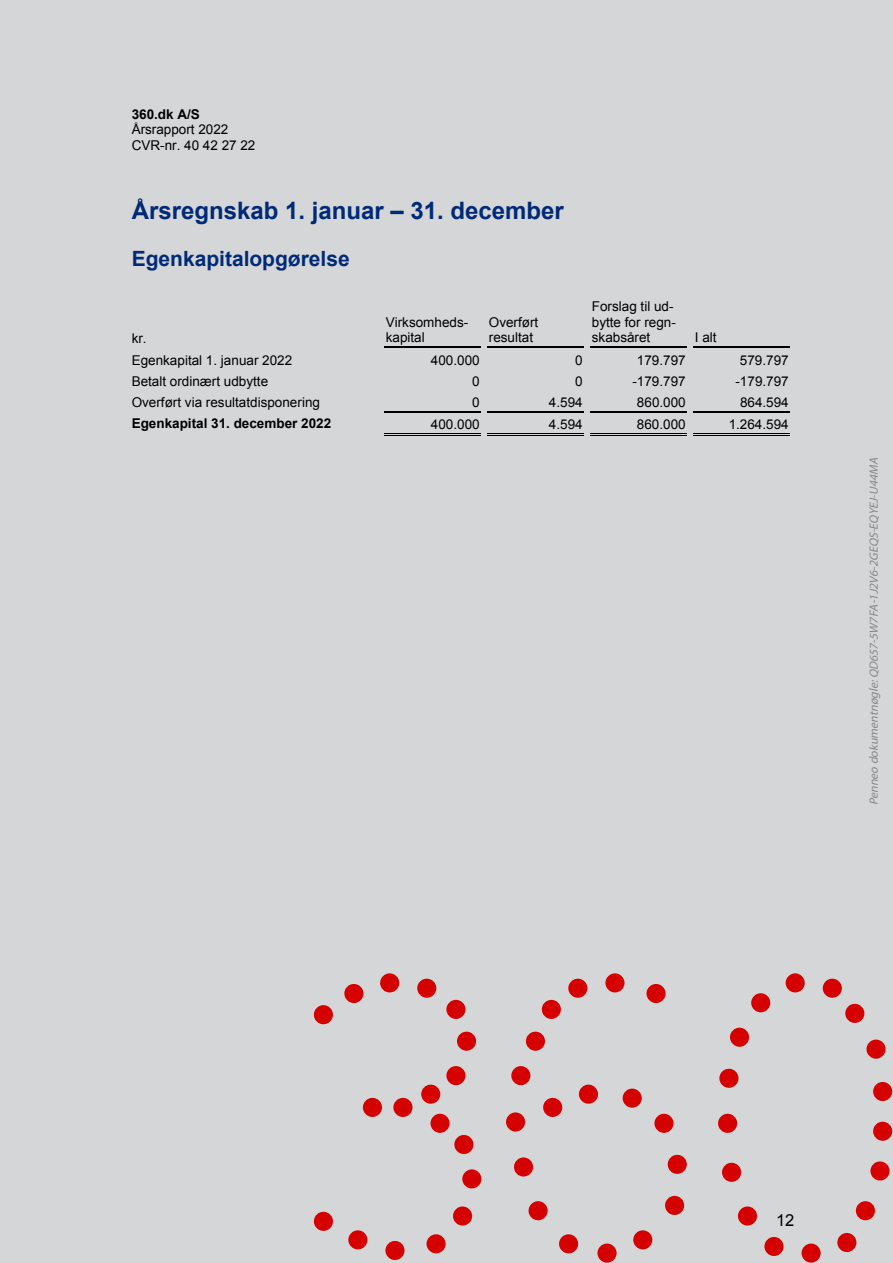
<style>
.page{position:relative;width:893px;height:1263px;background:#fff}
.page>*{position:absolute;margin:0;border:0;box-sizing:border-box;transform-origin:0 0}
.t1{font:700 24px "Arial";color:#00338d}
.t2{font:700 21px "Arial";color:#00338d}
.t3{font:16.5px "Arial";color:#000}
.t4{font:13.5px/15.6px "Arial";color:#000}
.t5{font:700 13.5px "Arial";color:#000}
.t6{font:italic 12px "Myriad Pro";color:#888}
</style>
<div class="page">
<div style="left:0;top:0;width:892px;height:1263px;background:#d5d6d8"></div>
<svg style="left:314px;top:1005px;width:19px;height:19px"></svg>
<div style="left:344px;top:984px;width:19px;height:19px;background:#d50000;border-radius:50%"></div>
<div style="left:380px;top:973px;width:19px;height:19px;background:#d50000;border-radius:50%"></div>
<svg style="left:417px;top:979px;width:19px;height:19px"></svg>
<div style="left:446px;top:1000px;width:19px;height:19px;background:#d50000;border-radius:50%"></div>
<svg style="left:457px;top:1032px;width:19px;height:19px"></svg>
<div style="left:446px;top:1066px;width:19px;height:19px;background:#d50000;border-radius:50%"></div>
<div style="left:421px;top:1085px;width:19px;height:19px;background:#d50000;border-radius:50%"></div>
<div style="left:393px;top:1098px;width:19px;height:19px;background:#d50000;border-radius:50%"></div>
<svg style="left:363px;top:1098px;width:19px;height:19px"></svg>
<svg style="left:430px;top:1114px;width:19px;height:19px"></svg>
<div style="left:454px;top:1135px;width:19px;height:19px;background:#d50000;border-radius:50%"></div>
<svg style="left:462px;top:1169px;width:19px;height:19px"></svg>
<svg style="left:453px;top:1206px;width:19px;height:20px"></svg>
<svg style="left:426px;top:1234px;width:19px;height:19px"></svg>
<div style="left:385px;top:1241px;width:19px;height:19px;background:#d50000;border-radius:50%"></div>
<svg style="left:348px;top:1230px;width:19px;height:19px"></svg>
<svg style="left:314px;top:1212px;width:19px;height:19px"></svg>
<svg style="left:506px;top:1112px;width:19px;height:20px"></svg>
<svg style="left:514px;top:1157px;width:19px;height:20px"></svg>
<svg style="left:528px;top:1201px;width:19px;height:19px"></svg>
<svg style="left:559px;top:1234px;width:19px;height:19px"></svg>
<svg style="left:597px;top:1244px;width:19px;height:19px"></svg>
<svg style="left:633px;top:1230px;width:19px;height:19px"></svg>
<svg style="left:665px;top:1196px;width:19px;height:19px"></svg>
<svg style="left:667px;top:1155px;width:19px;height:19px"></svg>
<div style="left:654px;top:1114px;width:19px;height:19px;background:#d50000;border-radius:50%"></div>
<svg style="left:622px;top:1089px;width:19px;height:19px"></svg>
<svg style="left:579px;top:1085px;width:19px;height:19px"></svg>
<svg style="left:543px;top:1098px;width:19px;height:19px"></svg>
<svg style="left:511px;top:1066px;width:19px;height:19px"></svg>
<svg style="left:526px;top:1032px;width:19px;height:19px"></svg>
<svg style="left:542px;top:1000px;width:19px;height:19px"></svg>
<svg style="left:568px;top:979px;width:19px;height:19px"></svg>
<svg style="left:605px;top:973px;width:19px;height:19px"></svg>
<svg style="left:785px;top:973px;width:19px;height:19px"></svg>
<svg style="left:822px;top:979px;width:19px;height:19px"></svg>
<svg style="left:845px;top:1004px;width:19px;height:19px"></svg>
<svg style="left:866px;top:1040px;width:19px;height:19px"></svg>
<svg style="left:873px;top:1082px;width:19px;height:19px"></svg>
<svg style="left:873px;top:1122px;width:19px;height:19px"></svg>
<svg style="left:870px;top:1161px;width:19px;height:20px"></svg>
<svg style="left:855px;top:1201px;width:19px;height:19px"></svg>
<div style="left:837px;top:1233px;width:19px;height:19px;background:#d50000;border-radius:50%"></div>
<svg style="left:801px;top:1244px;width:19px;height:19px"></svg>
<div style="left:764px;top:1237px;width:19px;height:19px;background:#d50000;border-radius:50%"></div>
<svg style="left:738px;top:1206px;width:19px;height:20px"></svg>
<svg style="left:722px;top:1163px;width:19px;height:19px"></svg>
<svg style="left:718px;top:1114px;width:19px;height:19px"></svg>
<div style="left:719px;top:1069px;width:19px;height:19px;background:#d50000;border-radius:50%"></div>
<svg style="left:730px;top:1028px;width:19px;height:19px"></svg>
<div style="left:751px;top:993px;width:19px;height:19px;background:#d50000;border-radius:50%"></div>
<div style="left:646px;top:984px;width:19px;height:19px;background:#d50000;border-radius:50%"></div>
<p class="t5" style="left:132px;top:109px;width:70px">360.dk A/S</p>
<p class="t4" style="left:132px;top:123px;width:125px">Årsrapport 2022<br>CVR-nr. 40 42 27 22</p>
<h1 class="t1" style="left:132px;top:201px;width:433px">Årsregnskab 1. januar – 31. december</h1>
<h2 class="t2" style="left:132px;top:250px;width:220px">Egenkapitalopgørelse</h2>
<p class="t4" style="left:132px;top:332px;width:16px">kr.</p>
<p class="t4" style="left:386px;top:315px;width:84px">Virksomheds&shy;kapital</p>
<p class="t4" style="left:489px;top:315px;width:51px">Overført resultat</p>
<p class="t4" style="left:592px;top:300px;width:85px">Forslag til ud&shy;bytte for regn&shy;skabsåret</p>
<p class="t4" style="left:694px;top:331px;width:23px">I alt</p>
<p class="t4" style="left:132px;top:353px;width:162px">Egenkapital 1. januar 2022</p>
<p class="t4" style="left:431px;top:353px;width:50px">400.000</p>
<p class="t4" style="left:575px;top:353px;width:9px">0</p>
<p class="t4" style="left:637px;top:353px;width:50px">179.797</p>
<p class="t4" style="left:740px;top:353px;width:50px">579.797</p>
<p class="t4" style="left:132px;top:374px;width:138px">Betalt ordinært udbytte</p>
<p class="t4" style="left:472px;top:374px;width:9px">0</p>
<p class="t4" style="left:575px;top:374px;width:9px">0</p>
<p class="t4" style="left:632px;top:374px;width:55px">-179.797</p>
<p class="t4" style="left:735px;top:374px;width:55px">-179.797</p>
<p class="t4" style="left:132px;top:395px;width:190px">Overført via resultatdisponering</p>
<p class="t4" style="left:472px;top:395px;width:9px">0</p>
<p class="t4" style="left:549px;top:395px;width:35px">4.594</p>
<p class="t4" style="left:637px;top:395px;width:50px">860.000</p>
<p class="t4" style="left:740px;top:395px;width:50px">864.594</p>
<p class="t5" style="left:132px;top:418px;width:201px">Egenkapital 31. december 2022</p>
<p class="t4" style="left:431px;top:418px;width:50px">400.000</p>
<p class="t4" style="left:549px;top:418px;width:35px">4.594</p>
<p class="t4" style="left:637px;top:418px;width:50px">860.000</p>
<p class="t4" style="left:728px;top:418px;width:62px">1.264.594</p>
<p class="t6" style="left:868px;top:805px;width:351px;rotate:-90deg">Penneo dokumentnøgle:QD657-5W7FA-1J2V6-2GEQS-EQYEJ-U44MA</p>
<p class="t3" style="left:776px;top:1214px;width:20px">12</p>
</div>
